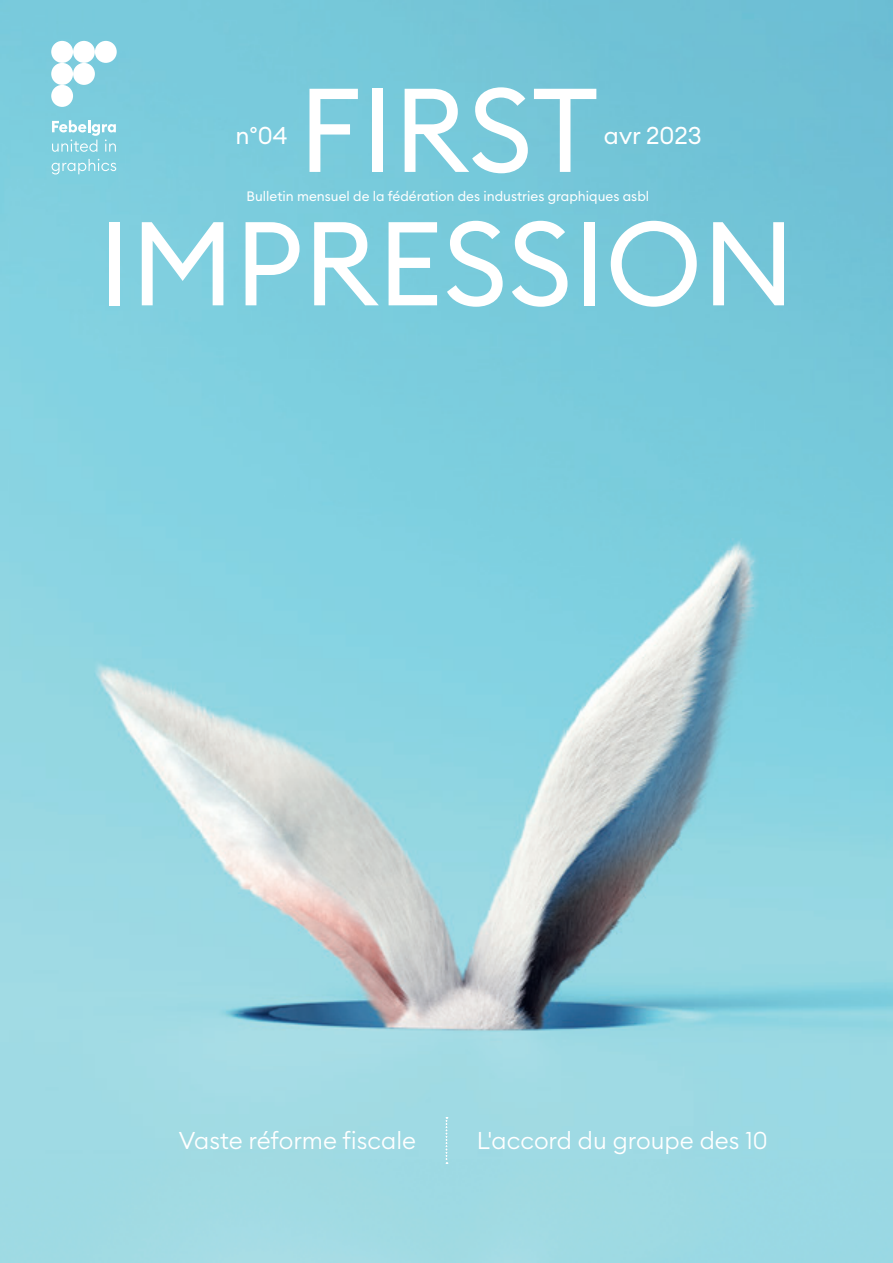
<style>
.page{position:relative;width:893px;height:1263px;background:#fff}
.page>*{position:absolute;margin:0;border:0;box-sizing:border-box;transform-origin:0 0}
.t1{font:117.15px "Euclid Circular B";color:#fff}
.t2{font:300 24px "Euclid Circular B";color:#fff}
.t3{font:24px "Euclid Circular B";color:#fff}
.t4{font:13.5px "Euclid Circular B";color:#fff}
</style>
<div class="page">
<img style="left:0;top:0;width:893px;height:1159px">
<div style="left:51px;top:41px;width:22px;height:22px;background:#fff;border-radius:50%"></div>
<div style="left:51px;top:63px;width:22px;height:22px;background:#fff;border-radius:50%"></div>
<div style="left:51px;top:85px;width:22px;height:22px;background:#fff;border-radius:50%"></div>
<div style="left:73px;top:41px;width:22px;height:22px;background:#fff;border-radius:50%"></div>
<div style="left:73px;top:63px;width:22px;height:22px;background:#fff;border-radius:50%"></div>
<div style="left:95px;top:41px;width:22px;height:22px;background:#fff;border-radius:50%"></div>
<svg style="left:52px;top:120px;width:64px;height:32px"></svg>
<svg style="left:52px;top:159px;width:64px;height:15px"></svg>
<svg style="left:446px;top:1117px;width:1px;height:46px"></svg>
<h2 class="t3" style="left:236px;top:120px;width:54px">n°04</h2>
<h1 class="t1" style="left:298px;top:55px;width:301px">FIRST</h1>
<h2 class="t3" style="left:604px;top:120px;width:99px">avr 2023</h2>
<p class="t4" style="left:247px;top:187px;width:404px">Bulletin mensuel de la fédération des industries graphiques asbl</p>
<h1 class="t1" style="left:98px;top:188px;width:699px">IMPRESSION</h1>
<h2 class="t2" style="left:179px;top:1125px;width:239px">Vaste réforme fiscale</h2>
<h2 class="t2" style="left:477px;top:1125px;width:293px">L'accord du groupe des 10</h2>
</div>
